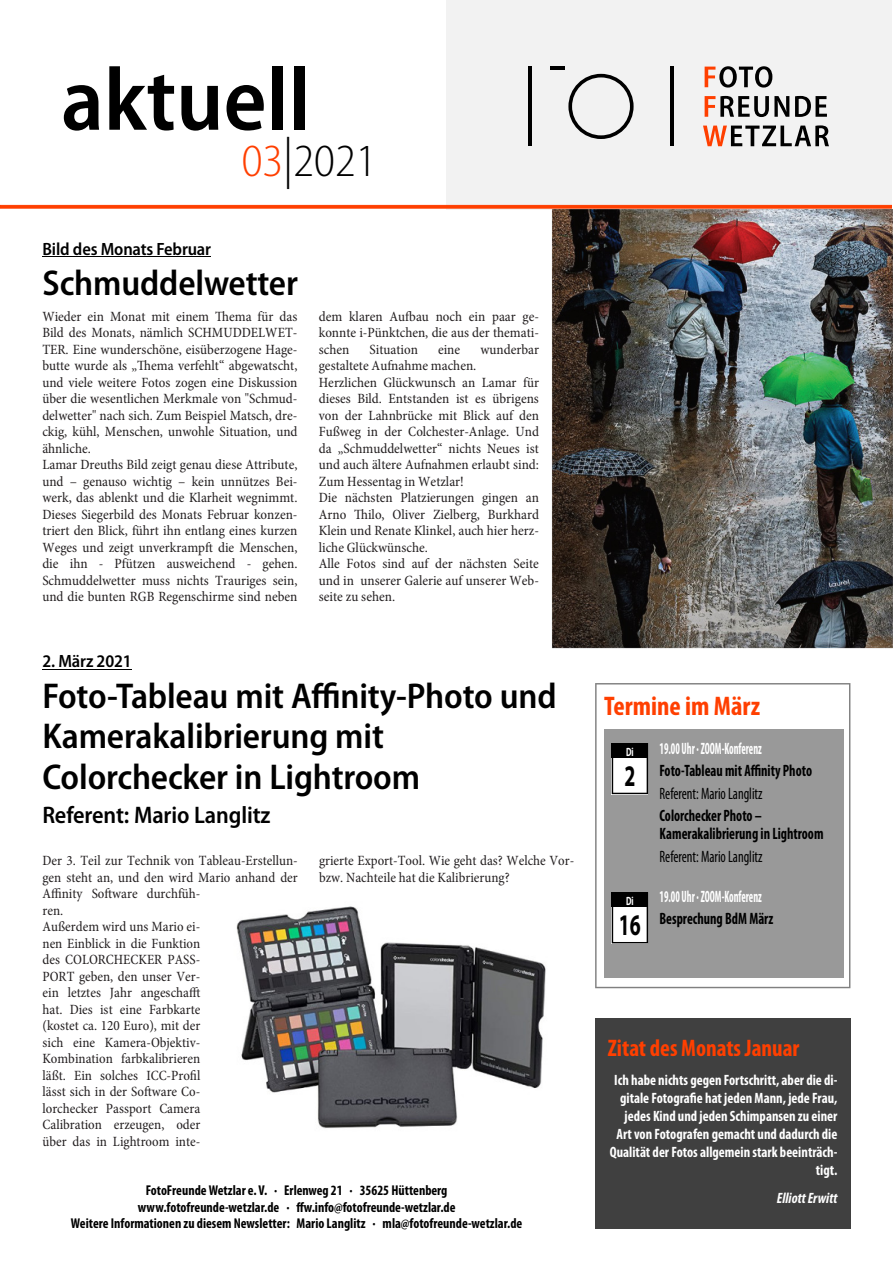
<style>
.page{position:relative;width:893px;height:1263px;background:#fff}
.page>*{position:absolute;margin:0;border:0;box-sizing:border-box;transform-origin:0 0}
.t1{font:600 semi-condensed 90px "Myriad Pro";color:#000}
.t2{font:300 semi-condensed 46.2px "Myriad Pro";color:#000}
.t3{font:600 semi-condensed 36px/40.5px "Myriad Pro";letter-spacing:-.005em;color:#000}
.t4{font:700 30px "Myriad Pro";color:#000;scale:.66 1}
.t5{font:700 condensed 27px "Myriad Pro";color:#ff3f00}
.t6{font:600 semi-condensed 24px "Myriad Pro";letter-spacing:-.005em;color:#000}
.t7{font:700 condensed 24px "Myriad Pro";color:#ff3f00}
.t8{font:600 semi-condensed 17.85px "Myriad Pro";letter-spacing:-.01em;color:#000}
.t9{font:700 condensed 16.5px/18px "Myriad Pro";color:#000;scale:.85 1}
.t10{font:700 condensed 16.5px "Myriad Pro";color:#fff;scale:.64 1}
.t11{font:condensed 16.5px "Myriad Pro";color:#000;scale:.85 1}
.t12{font:700 condensed 15px/18px "Myriad Pro";color:#fff;text-align:right;scale:.95 1}
.t13{font:italic 700 condensed 15px "Myriad Pro";color:#fff;scale:.95 1}
.t14{font:condensed 14.25px/16.5px "Minion Pro";color:#231f20}
.t15{font:700 condensed 14.25px/16.5px "Myriad Pro";color:#000;text-align:center}
.t16{font:700 12px "Myriad Pro";color:#fff;scale:.66 1}
.s1{color:#ff3f00}
.s2{font-size:52.2px}
</style>
<div class="page">
<div style="left:446px;top:0;width:445px;height:209px;background:#f2f2f2"></div>
<hr style="left:529px;top:67px;width:3px;height:79px;background:#000">
<hr style="left:550px;top:67px;width:15px;height:3px;background:#000">
<hr style="left:670px;top:67px;width:3px;height:79px;background:#000">
<svg style="left:568px;top:74px;width:66px;height:65px"></svg>
<svg style="left:705px;top:66px;width:67px;height:22px"></svg>
<svg style="left:705px;top:96px;width:84px;height:21px"></svg>
<svg style="left:795px;top:96px;width:32px;height:21px"></svg>
<svg style="left:703px;top:125px;width:126px;height:21px"></svg>
<svg style="left:0;top:205px;width:892px;height:4px;background:#fe4a0f"></svg>
<svg style="left:595px;top:683px;width:255px;height:305px"></svg>
<div style="left:604px;top:730px;width:240px;height:248px;background:#999"></div>
<svg style="left:612px;top:758px;width:36px;height:36px"></svg>
<div style="left:612px;top:743px;width:36px;height:15px;background:#000"></div>
<svg style="left:612px;top:907px;width:36px;height:36px"></svg>
<div style="left:612px;top:892px;width:36px;height:15px;background:#000"></div>
<hr style="left:43px;top:256px;width:168px;height:1px;background:#000">
<div style="left:595px;top:1018px;width:255px;height:210px;background:#404040"></div>
<hr style="left:42px;top:669px;width:89px;height:1px;background:#000">
<img style="left:552px;top:208px;width:341px;height:440px">
<img style="left:236px;top:906px;width:310px;height:223px">
<h1 class="t1" style="left:61px;top:62px;width:251px">aktuell</h1>
<h2 class="t2" style="left:242px;top:142px;width:136px"><span class="s1">03</span><span class="s2">|</span>2021</h2>
<p class="t8" style="left:43px;top:241px;width:170px">Bild des Monats Februar</p>
<h3 class="t3" style="left:43px;top:266px;width:257px">Schmuddelwetter</h3>
<p class="t14" style="left:42px;top:309px;width:257px">Wieder ein Monat mit einem Thema für das Bild des Monats, nämlich SCHMUDDELWET‐ TER. Eine wunderschöne, eisüberzogene Hage‐ butte wurde als „Thema verfehlt“ abgewatscht, und viele weitere Fotos zogen eine Diskussion über die wesentlichen Merkmale von "Schmud‐ delwetter" nach sich. Zum Beispiel Matsch, dre‐ ckig, kühl, Menschen, unwohle Situation, und ähnliche.<br>Lamar Dreuths Bild zeigt genau diese Attribute, und – genauso wichtig – kein unnützes Bei‐ werk, das ablenkt und die Klarheit wegnimmt.<br>Dieses Siegerbild des Monats Februar konzen‐ triert den Blick, führt ihn entlang eines kurzen Weges und zeigt unverkrampft die Menschen, die ihn - Pfützen ausweichend - gehen.<br>Schmuddelwetter muss nichts Trauriges sein, und die bunten RGB Regenschirme sind neben</p>
<p class="t14" style="left:319px;top:309px;width:222px;text-align:justify">dem klaren Aufbau noch ein paar ge‐ konnte i-Pünktchen, die aus der themati‐ schen</p>
<p class="t14" style="left:369px;top:342px;width:50px">Situation</p>
<p class="t14" style="left:438px;top:342px;width:24px">eine</p>
<p class="t14" style="left:480px;top:342px;width:60px">wunderbar</p>
<p class="t14" style="left:319px;top:359px;width:222px">gestaltete Aufnahme machen.<br>Herzlichen Glückwunsch an Lamar für dieses Bild. Entstanden ist es übrigens von der Lahnbrücke mit Blick auf den Fußweg in der Colchester-Anlage. Und da „Schmuddelwetter“ nichts Neues ist und auch ältere Aufnahmen erlaubt sind:<br>Zum Hessentag in Wetzlar!<br>Die nächsten Platzierungen gingen an Arno Thilo, Oliver Zielberg, Burkhard Klein und Renate Klinkel, auch hier herz‐ liche Glückwünsche.<br>Alle Fotos sind auf der nächsten Seite und in unserer Galerie auf unserer Web‐ seite zu sehen.</p>
<p class="t8" style="left:42px;top:654px;width:91px">2. März 2021</p>
<h3 class="t3" style="left:42px;top:678px;width:516px">Foto-Tableau mit Affinity-Photo und<br>Kamerakalibrierung mit<br>Colorchecker in Lightroom</h3>
<h3 class="t6" style="left:42px;top:805px;width:230px">Referent: Mario Langlitz</h3>
<p class="t14" style="left:43px;top:854px;width:257px">Der 3. Teil zur Technik von Tableau-Erstellun‐ gen steht an, und den wird Mario anhand der<br>Affinity Software durchfüh‐<br>ren.<br>Außerdem wird uns Mario ei‐<br>nen Einblick in die Funktion<br>des COLORCHECKER PASS‐<br>PORT geben, den unser Ver‐<br>ein letztes Jahr angeschafft<br>hat. Dies ist eine Farbkarte<br>(kostet ca. 120 Euro), mit der<br>sich eine Kamera-Objektiv-<br>Kombination farbkalibrieren<br>läßt. Ein solches ICC-Profil<br>lässt sich in der Software Co‐<br>lorchecker Passport Camera<br>Calibration erzeugen, oder<br>über das in Lightroom inte‐</p>
<p class="t14" style="left:319px;top:854px;width:257px">grierte Export-Tool. Wie geht das? Welche Vor&shy;bzw. Nachteile hat die Kalibrierung?</p>
<p class="t15" style="left:71px;top:1183px;width:453px">FotoFreunde Wetzlar e.V. · Erlenweg 21 · 35625 Hüttenberg<br>www.fotofreunde-wetzlar.de · ffw.info@fotofreunde-wetzlar.de<br>Weitere Informationen zu diesem Newsletter: Mario Langlitz · mla@fotofreunde-wetzlar.de</p>
<h3 class="t5" style="left:604px;top:694px;width:157px">Termine im März</h3>
<p class="t16" style="left:626px;top:747px;width:13px">Di</p>
<h3 class="t4" style="left:624px;top:763px;width:18px">2</h3>
<p class="t16" style="left:626px;top:896px;width:13px">Di</p>
<h3 class="t4" style="left:619px;top:912px;width:35px">16</h3>
<p class="t10" style="left:659px;top:741px;width:162px">19.00 Uhr · ZOOM-Konferenz</p>
<p class="t9" style="left:659px;top:763px;width:181px">Foto-Tableau mit Affinity Photo</p>
<p class="t11" style="left:659px;top:786px;width:123px">Referent: Mario Langlitz</p>
<p class="t9" style="left:659px;top:808px;width:194px">Colorchecker Photo –<br>Kamerakalibrierung in Lightroom</p>
<p class="t11" style="left:659px;top:849px;width:123px">Referent: Mario Langlitz</p>
<p class="t10" style="left:659px;top:889px;width:162px">19.00 Uhr · ZOOM-Konferenz</p>
<p class="t9" style="left:659px;top:911px;width:135px">Besprechung BdM März</p>
<h3 class="t7" style="left:608px;top:1038px;width:193px">Zitat des Monats Januar</h3>
<p class="t12" style="left:610px;top:1072px;width:241px">Ich habe nichts gegen Fortschritt, aber die di‐ gitale Fotografie hat jeden Mann, jede Frau, jedes Kind und jeden Schimpansen zu einer Art von Fotografen gemacht und dadurch die Qualität der Fotos allgemein stark beeinträch‐ tigt.</p>
<p class="t13" style="left:777px;top:1192px;width:65px">Elliott Erwitt</p>
</div>
